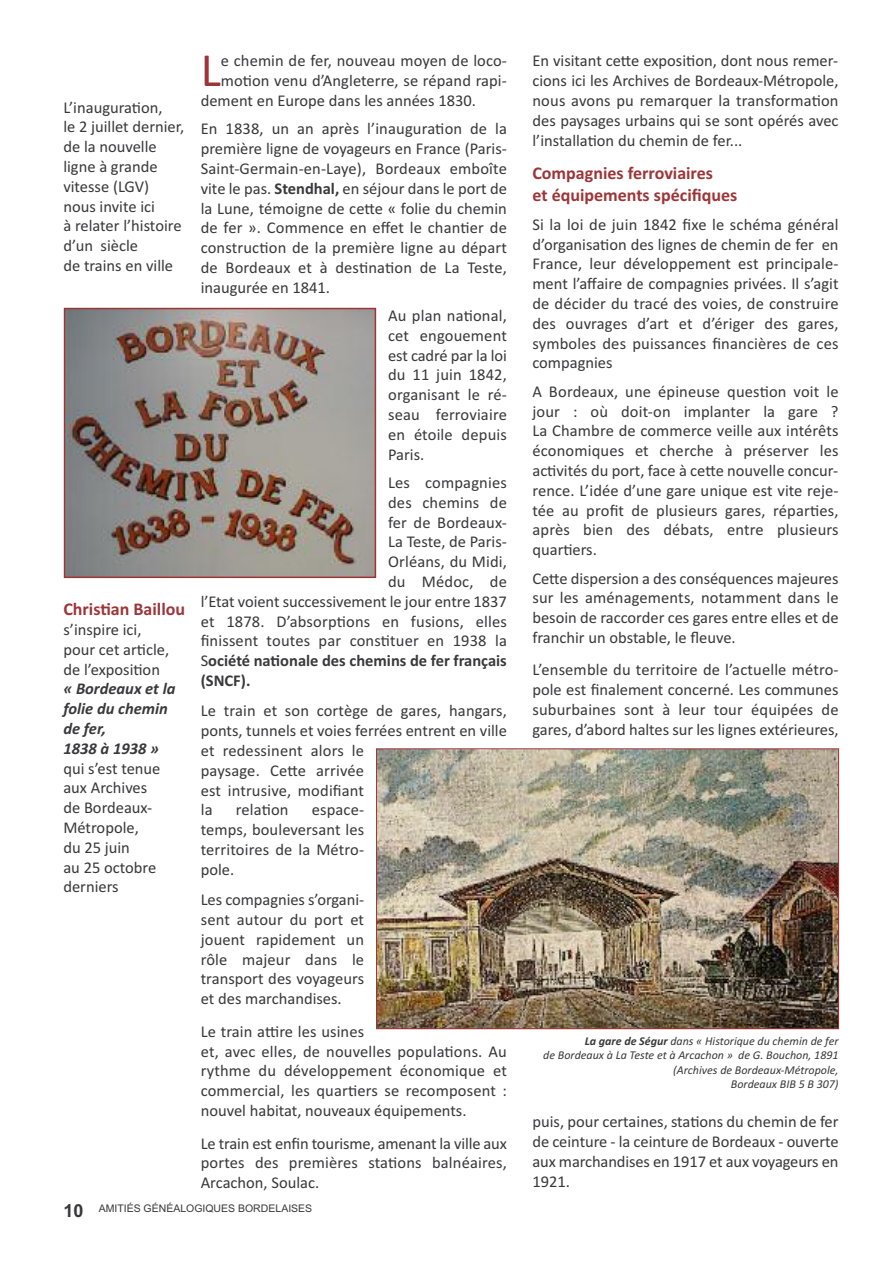
<style>
.page{position:relative;width:893px;height:1263px;background:#fff}
.page>*{position:absolute;margin:0;border:0;box-sizing:border-box;transform-origin:0 0}
.t1{font:47.85px "Calibri";color:#9d3538}
.t2{font:700 18px/21.6px "Calibri";color:#9d3538}
.t3{font:700 18px "Arial";color:#39383a}
.t4{font:16.5px/19.8px "Calibri";color:#39383a;text-align:justify}
.t5{font:700 16.5px "Calibri";color:#39383a}
.t6{font:italic 700 16.5px/19.8px "Calibri";color:#39383a}
.t7{font:italic 12px/14.4px "Calibri";color:#39383a;text-align:right}
.t8{font:10.5px "Arial";color:#39383a}
.s1{font-weight:700}
.s2{font-weight:400}
</style>
<div class="page">
<img style="left:67px;top:311px;width:306px;height:264px">
<div style="left:64px;top:308px;width:312px;height:270px;border:2px solid #9d3538"></div>
<img style="left:378px;top:750px;width:459px;height:277px">
<div style="left:376px;top:748px;width:463px;height:281px;border:1px solid #9d3538"></div>
<p class="t4" style="left:63px;top:97px;width:122px;text-align:left">L’inauguration,<br>le 2 juillet dernier, de la nouvelle ligne à grande vitesse (LGV) nous invite ici<br>à relater l’histoire d’un siècle<br>de trains en ville</p>
<p class="t2" style="left:63px;top:597px;width:123px">Christian Baillou</p>
<p class="t4" style="left:63px;top:619px;width:107px;text-align:left">s’inspire ici, pour cet article, de l’exposition</p>
<p class="t6" style="left:63px;top:679px;width:114px">« Bordeaux et la folie du chemin de fer,<br>1838 à 1938 »</p>
<p class="t4" style="left:63px;top:758px;width:99px;text-align:left">qui s’est tenue aux Archives de Bordeaux-<br>Métropole,<br>du 25 juin<br>au 25 octobre derniers</p>
<h1 class="t1" style="left:201px;top:42px;width:22px">L</h1>
<p class="t4" style="left:221px;top:51px;width:288px">e chemin de fer, nouveau moyen de loco-</p>
<p class="t4" style="left:221px;top:71px;width:288px">motion venu d’Angleterre, se répand rapi-</p>
<p class="t4" style="left:201px;top:90px;width:277px">dement en Europe dans les années 1830.</p>
<p class="t4" style="left:201px;top:119px;width:308px">En 1838, un an après l’inauguration de la première ligne de voyageurs en France (Paris-Saint-Germain-en-Laye), Bordeaux emboîte vite le pas. <span class="s1">Stendhal,</span> en séjour dans le port de la Lune, témoigne de cette « folie du chemin de fer ». Commence en effet le chantier de construction de la première ligne au départ de Bordeaux et à destination de La Teste, inaugurée en 1841.</p>
<p class="t4" style="left:388px;top:305px;width:120px">Au plan national, cet engouement est cadré par la loi du 11 juin 1842, organisant le ré&shy;seau ferroviaire en étoile depuis Paris.</p>
<p class="t4" style="left:388px;top:472px;width:120px">Les compagnies</p>
<p class="t4" style="left:388px;top:492px;width:120px">des chemins de</p>
<p class="t4" style="left:388px;top:512px;width:120px">fer de Bordeaux-</p>
<p class="t4" style="left:388px;top:532px;width:120px">La Teste, de Paris-</p>
<p class="t4" style="left:388px;top:551px;width:120px">Orléans, du Midi,</p>
<p class="t4" style="left:388px;top:571px;width:120px">du Médoc, de</p>
<p class="t4" style="left:201px;top:591px;width:308px">l’Etat voient successivement le jour entre 1837</p>
<p class="t4" style="left:201px;top:611px;width:308px">et 1878. D’absorptions en fusions, elles</p>
<p class="t4" style="left:201px;top:631px;width:308px">finissent toutes par constituer en 1938 la</p>
<p class="t5" style="left:201px;top:651px;width:308px"><span class="s2">S</span>ociété nationale des chemins de fer français</p>
<p class="t5" style="left:201px;top:671px;width:51px">(SNCF).</p>
<p class="t4" style="left:201px;top:701px;width:308px;text-align:left">Le train et son cortège de gares, hangars, ponts, tunnels et voies ferrées entrent en ville et redessinent alors le<br>paysage. Cette arrivée<br>est intrusive, modifiant<br>la</p>
<p class="t4" style="left:236px;top:800px;width:54px">relation</p>
<p class="t4" style="left:201px;top:800px;width:165px;text-indent:111px">espace&shy;temps, bouleversant les territoires de la Métro&shy;pole.</p>
<p class="t4" style="left:201px;top:890px;width:165px">Les compagnies s’organi&shy;sent autour du port et jouent rapidement un rôle majeur dans le transport des voyageurs et des marchandises.</p>
<p class="t4" style="left:201px;top:1021px;width:308px;text-align:left">Le train attire les usines<br>et, avec elles, de nouvelles populations. Au rythme du développement économique et commercial, les quartiers se recomposent : nouvel habitat, nouveaux équipements.</p>
<p class="t4" style="left:201px;top:1133px;width:308px">Le train est enfin tourisme, amenant la ville aux portes des premières stations balnéaires, Arcachon, Soulac.</p>
<p class="t3" style="left:63px;top:1200px;width:22px">10</p>
<p class="t8" style="left:99px;top:1202px;width:215px">AMITIÉS GÉNÉALOGIQUES BORDELAISES</p>
<p class="t4" style="left:532px;top:51px;width:308px">En visitant cette exposition, dont nous remer&shy;cions ici les Archives de Bordeaux-Métropole, nous avons pu remarquer la transformation des paysages urbains qui se sont opérés avec l’installation du chemin de fer...</p>
<p class="t2" style="left:532px;top:162px;width:206px">Compagnies ferroviaires<br>et équipements spécifiques</p>
<p class="t4" style="left:532px;top:214px;width:308px">Si la loi de juin 1842 fixe le schéma général d’organisation des lignes de chemin de fer en France, leur développement est principale&shy;ment l’affaire de compagnies privées. Il s’agit de décider du tracé des voies, de construire des ouvrages d’art et d’ériger des gares, symboles des puissances financières de ces compagnies</p>
<p class="t4" style="left:532px;top:381px;width:308px">A Bordeaux, une épineuse question voit le jour : où doit-on implanter la gare ?<br>La Chambre de commerce veille aux intérêts économiques et cherche à préserver les activités du port, face à cette nouvelle concur&shy;rence. L’idée d’une gare unique est vite reje&shy;tée au profit de plusieurs gares, réparties, après bien des débats, entre plusieurs quartiers.</p>
<p class="t4" style="left:532px;top:568px;width:308px">Cette dispersion a des conséquences majeures sur les aménagements, notamment dans le besoin de raccorder ces gares entre elles et de franchir un obstable, le fleuve.</p>
<p class="t4" style="left:532px;top:660px;width:308px">L’ensemble du territoire de l’actuelle métro&shy;pole est finalement concerné. Les communes suburbaines sont à leur tour équipées de gares, d’abord haltes sur les lignes extérieures,</p>
<p class="t7" style="left:543px;top:1033px;width:297px"><span class="s1">La gare de Ségur</span> dans « Historique du chemin de fer<br>de Bordeaux à La Teste et à Arcachon » de G. Bouchon, 1891 (Archives de Bordeaux-Métropole,<br>Bordeaux BIB 5 B 307)</p>
<p class="t4" style="left:532px;top:1112px;width:308px">puis, pour certaines, stations du chemin de fer de ceinture - la ceinture de Bordeaux - ouverte aux marchandises en 1917 et aux voyageurs en 1921.</p>
</div>
